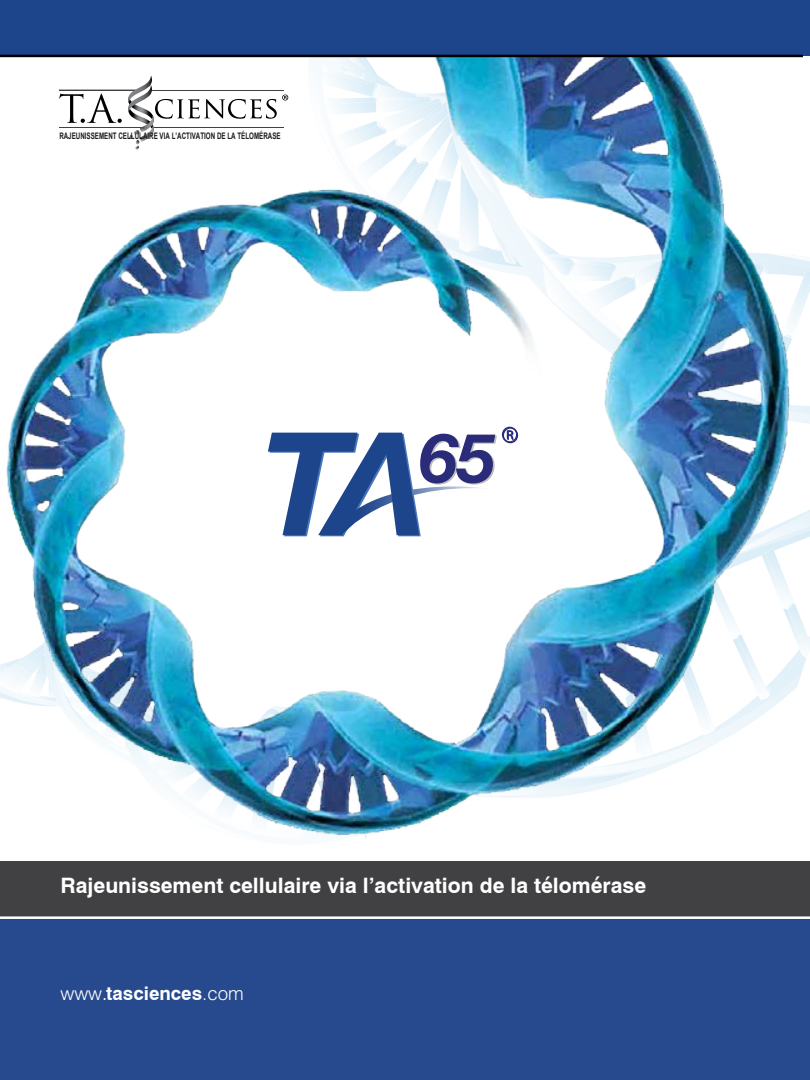
<style>
.page{position:relative;width:810px;height:1080px;background:#fff}
.page>*{position:absolute;margin:0;border:0;box-sizing:border-box;transform-origin:0 0}
.t1{font:700 21.25px "Helvetica";color:#fff}
.t2{font:700 18.75px "Helvetica";color:#fff}
.t3{font:700 9px "Arial";color:#1d1d1b;scale:.69 1}
.s1{font-family:"Helvetica Neue LT Std";font-weight:300}
.s2{font-family:"Helvetica LT Std";font-weight:300}
</style>
<div class="page">
<img style="left:0;top:57px;width:797px;height:370px">
<img style="left:0;top:427px;width:810px;height:411px">
<hr style="left:59px;top:90px;width:80px;height:1px;background:#414042">
<hr style="left:59px;top:127px;width:86px;height:1px;background:#414042">
<img style="left:128px;top:55px;width:682px;height:348px">
<svg style="left:59px;top:94px;width:63px;height:29px"></svg>
<div style="left:0;top:891px;width:810px;height:189px;background:#274a8e"></div>
<div style="left:0;top:861px;width:810px;height:56px;background:#414042"></div>
<hr style="left:0;top:916px;width:810px;height:3px;background:#fff">
<div style="left:0;top:0;width:810px;height:55px;background:#1d458b"></div>
<hr style="left:0;top:55px;width:803px;height:2px;background:#000">
<p class="t3" style="left:59px;top:129px;width:322px">RAJEUNISSEMENT CELLULAIRE VIA L’ACTIVATION DE LA TÉLOMÉRASE</p>
<p class="t1" style="left:60px;top:873px;width:587px">Rajeunissement cellulaire via l’activation de la télomérase</p>
<p class="t2" style="left:60px;top:982px;width:185px"><span class="s1">www.</span>tasciences<span class="s2">.com</span></p>
</div>
